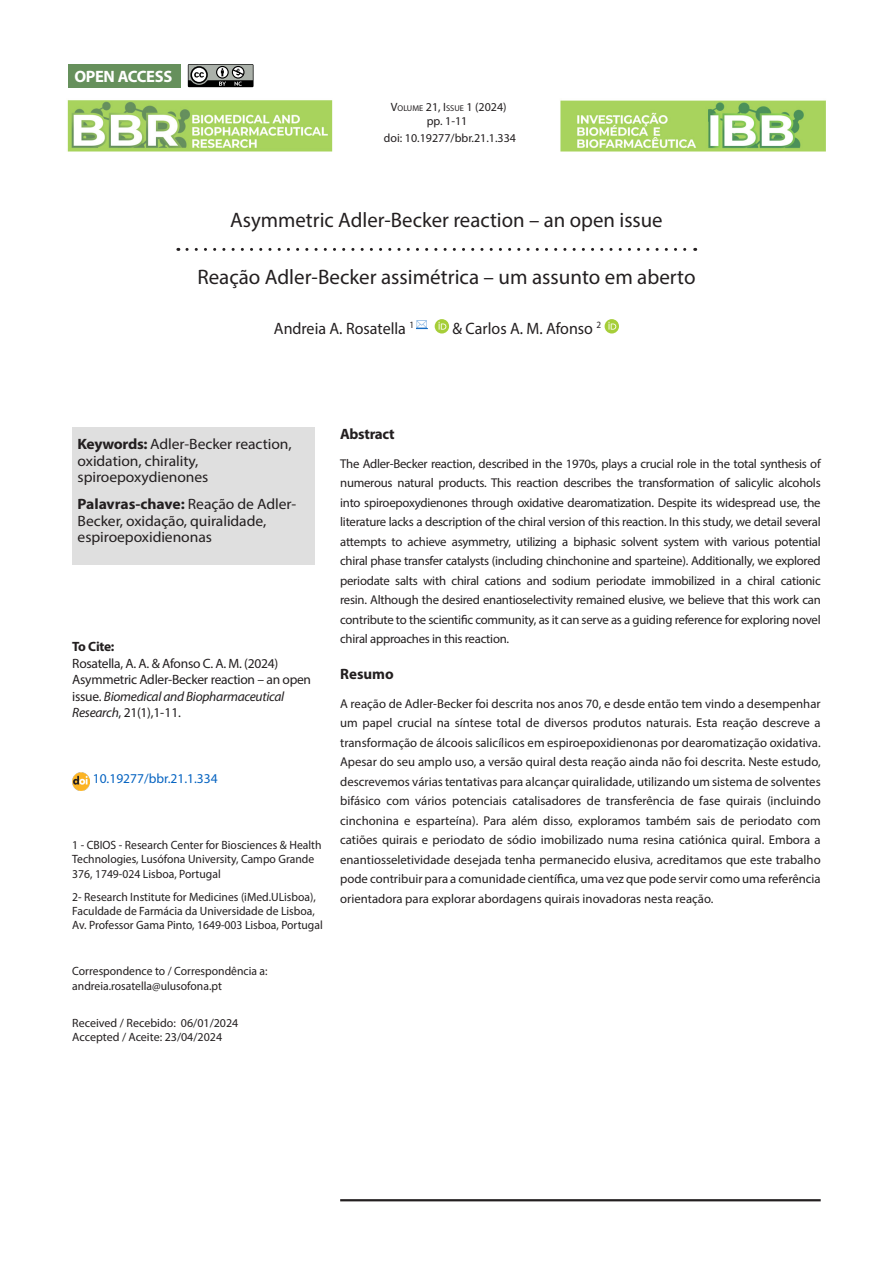
<style>
.page{position:relative;width:893px;height:1263px;background:#fff}
.page>*{position:absolute;margin:0;border:0;box-sizing:border-box;transform-origin:0 0}
._01_TITUTLO_INGLÊS{font:21px "Myriad Pro";color:#231f20}
.t1{font:16.5px "Myriad Pro";color:#231f20}
._06_ABSTRACT_TEXTO{font:700 16.5px "Myriad Pro";letter-spacing:-.02em;color:#fff}
._06_ABSTRACT_TEXTO-2{font:15px/16.5px "Myriad Pro";letter-spacing:-.005em;color:#231f20;scale:1.04 1}
._06_ABSTRACT_TEXTO-3{font:700 15px "Myriad Pro";letter-spacing:-.01em;color:#231f20}
._06_ABSTRACT_TEXTO-4{font:13.5px/16.5px "Myriad Pro";letter-spacing:-.02em;color:#231f20}
._06_ABSTRACT_TEXTO-5{font:13.5px "Myriad Pro";color:#0563c1}
._06_ABSTRACT_TEXTO-6{font:700 13.5px "Myriad Pro";letter-spacing:-.025em;color:#231f20}
._06_ABSTRACT_TEXTO-7{font:12.75px/19.5px "Myriad Pro";letter-spacing:-.01em;color:#231f20;text-align:justify}
._03_AUTORES{font:12px/14.4px "Myriad Pro";color:#231f20}
._07_RECEBIDO_EM{font:12px "Myriad Pro";color:#231f20}
.t2{font:12px/13.5px "Myriad Pro";color:#231f20;text-align:center}
.s1{font-size:8.4px}
.s2{font-style:inherit}
.s3{font-weight:700}
.s4{font-style:italic}
</style>
<div class="page">
<img style="left:67px;top:100px;width:266px;height:52px">
<img style="left:560px;top:100px;width:266px;height:52px">
<svg style="left:435px;top:319px;width:14px;height:14px"></svg>
<svg style="left:439px;top:322px;width:7px;height:8px"></svg>
<div style="left:605px;top:319px;width:14px;height:14px;background:#a6ce39;border-radius:50%"></div>
<svg style="left:608px;top:322px;width:8px;height:8px"></svg>
<div style="left:72px;top:427px;width:243px;height:137px;background:#dfdfdf"></div>
<svg style="left:187px;top:248px;width:509px;height:3px"></svg>
<div style="left:68px;top:64px;width:112px;height:23px;background:#66905c"></div>
<img style="left:72px;top:773px;width:18px;height:17px">
<hr style="left:340px;top:1199px;width:481px;height:2px;background:#231f20">
<svg style="left:188px;top:64px;width:65px;height:23px"></svg>
<svg style="left:416px;top:328px;width:12px;height:1px"></svg>
<p class="_06_ABSTRACT_TEXTO" style="left:74px;top:66px;width:99px">OPEN ACCESS</p>
<p class="t2" style="left:391px;top:100px;width:117px">V<span class="s1">OLUME</span> 21, I<span class="s1">SSUE</span> 1 (2024) <span class="s2">pp. 1-11</span></p>
<p class="_03_AUTORES" style="left:384px;top:130px;width:134px">doi: 10.19277/bbr.21.1.334</p>
<p class="_01_TITUTLO_INGLÊS" style="left:230px;top:207px;width:434px">Asymmetric Adler-Becker reaction – an open issue</p>
<p class="_01_TITUTLO_INGLÊS" style="left:197px;top:264px;width:500px">Reação Adler-Becker assimétrica – um assunto em aberto</p>
<p class="t1" style="left:274px;top:318px;width:142px">Andreia A. Rosatella <sup>1</sup></p>
<p class="t1" style="left:452px;top:318px;width:150px">&amp; Carlos A. M. Afonso <sup>2</sup></p>
<p class="_06_ABSTRACT_TEXTO-2" style="left:78px;top:436px;width:207px"><span class="s3">Keywords:</span> Adler-Becker reaction, oxidation, chirality,</p>
<p class="_06_ABSTRACT_TEXTO-2" style="left:78px;top:469px;width:127px">spiroepoxydienones</p>
<p class="_06_ABSTRACT_TEXTO-2" style="left:78px;top:496px;width:212px"><span class="s3">Palavras-chave:</span> Reação de Adler-<br>Becker, oxidação, quiralidade, espiroepoxidienonas</p>
<p class="_06_ABSTRACT_TEXTO-6" style="left:72px;top:638px;width:44px">To Cite:</p>
<p class="_06_ABSTRACT_TEXTO-4" style="left:72px;top:655px;width:240px">Rosatella, A. A. &amp; Afonso C. A. M. (2024)<br>Asymmetric Adler-Becker reaction – an open issue. <span class="s4">Biomedical and Biopharmaceutical Research</span>, 21(1),1-11.</p>
<p class="_06_ABSTRACT_TEXTO-5" style="left:93px;top:770px;width:126px">10.19277/bbr.21.1.334</p>
<p class="_03_AUTORES" style="left:72px;top:837px;width:251px">1 - CBIOS - Research Center for Biosciences &amp; Health<br>Technologies, Lusófona University, Campo Grande<br>376, 1749-024 Lisboa, Portugal</p>
<p class="_03_AUTORES" style="left:72px;top:889px;width:252px">2- Research Institute for Medicines (iMed.ULisboa),<br>Faculdade de Farmácia da Universidade de Lisboa,<br>Av. Professor Gama Pinto, 1649-003 Lisboa, Portugal</p>
<p class="_03_AUTORES" style="left:72px;top:964px;width:197px">Correspondence to / Correspondência a: andreia.rosatella@ulusofona.pt</p>
<p class="_07_RECEBIDO_EM" style="left:72px;top:1015px;width:168px">Received / Recebido: 06/01/2024</p>
<p class="_07_RECEBIDO_EM" style="left:72px;top:1030px;width:151px">Accepted / Aceite: 23/04/2024</p>
<p class="_06_ABSTRACT_TEXTO-3" style="left:340px;top:424px;width:56px">Abstract</p>
<p class="_06_ABSTRACT_TEXTO-7" style="left:340px;top:454px;width:482px">The Adler-Becker reaction, described in the 1970s, plays a crucial role in the total synthesis of numerous natural products. This reaction describes the transformation of salicylic alcohols into spiroepoxydienones through oxidative dearomatization. Despite its widespread use, the literature lacks a description of the chiral version of this reaction. In this study, we detail several attempts to achieve asymmetry, utilizing a biphasic solvent system with various potential chiral phase transfer catalysts (including chinchonine and sparteine). Additionally, we explored periodate salts with chiral cations and sodium periodate immobilized in a chiral cationic resin. Although the desired enantioselectivity remained elusive, we believe that this work can contribute to the scientific community, as it can serve as a guiding reference for exploring novel chiral approaches in this reaction.</p>
<p class="_06_ABSTRACT_TEXTO-3" style="left:340px;top:664px;width:55px">Resumo</p>
<p class="_06_ABSTRACT_TEXTO-7" style="left:340px;top:694px;width:482px">A reação de Adler-Becker foi descrita nos anos 70, e desde então tem vindo a desempenhar um papel crucial na síntese total de diversos produtos naturais. Esta reação descreve a transformação de álcoois salicílicos em espiroepoxidienonas por dearomatização oxidativa.<br>Apesar do seu amplo uso, a versão quiral desta reação ainda não foi descrita. Neste estudo, descrevemos várias tentativas para alcançar quiralidade, utilizando um sistema de solventes bifásico com vários potenciais catalisadores de transferência de fase quirais (incluindo cinchonina e esparteína). Para além disso, exploramos também sais de periodato com catiões quirais e periodato de sódio imobilizado numa resina catiónica quiral. Embora a enantiosseletividade desejada tenha permanecido elusiva, acreditamos que este trabalho pode contribuir para a comunidade científica, uma vez que pode servir como uma referência orientadora para explorar abordagens quirais inovadoras nesta reação.</p>
</div>
